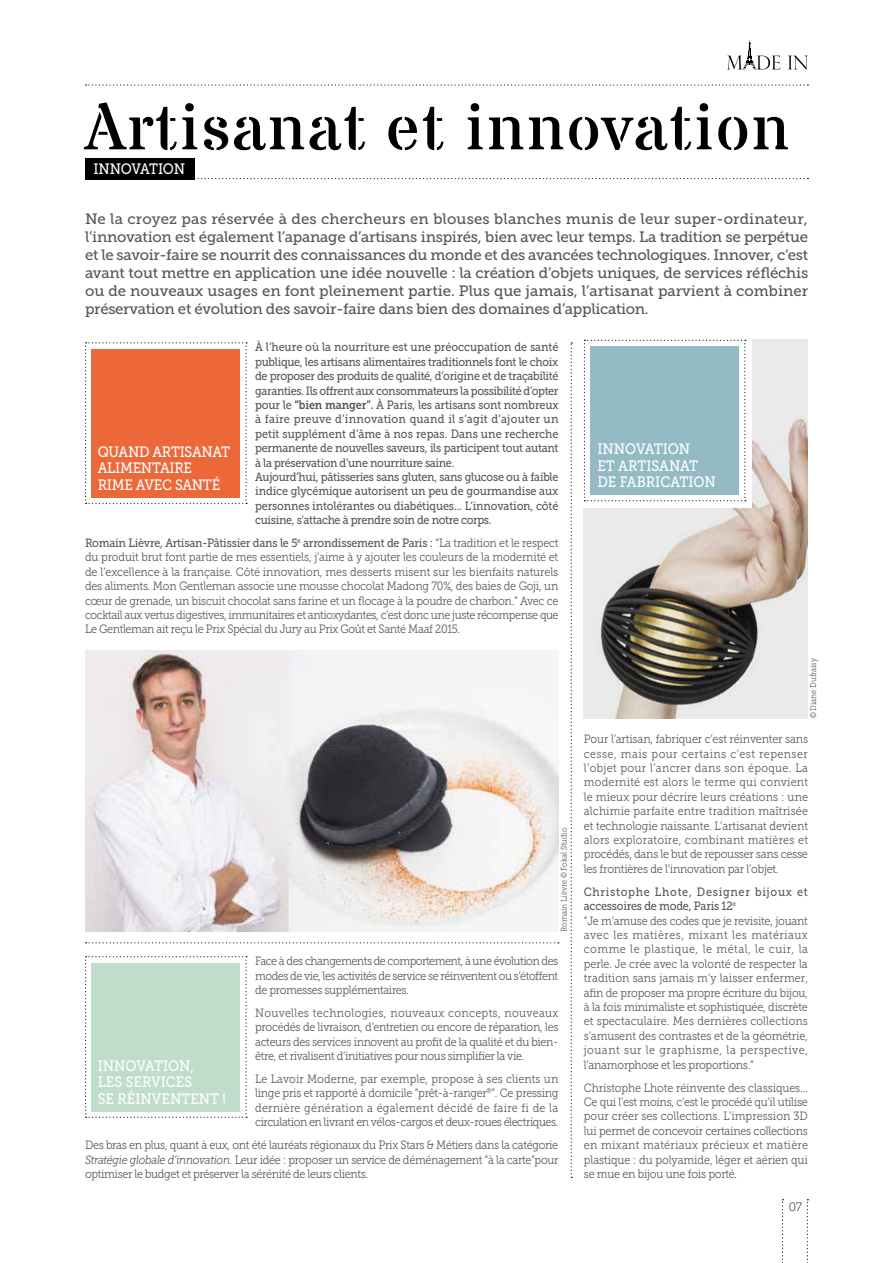
<style>
.page{position:relative;width:893px;height:1263px;background:#fff}
.page>*{position:absolute;margin:0;border:0;box-sizing:border-box;transform-origin:0 0}
.t1{font:66px "Stardos Stencil";letter-spacing:.025em;color:#000}
.t2{font:15px/18px "Museo Slab 500";letter-spacing:-.02em;color:#575756;text-align:justify}
.t3{font:15px/16.5px "Museo Slab 500";letter-spacing:-.01em;color:#fff;scale:.9 1}
.t4{font:12px/14.4px "Museo Slab 300";letter-spacing:-.03em;color:#575756;text-align:justify;scale:.9 1}
.t5{font:12px/14.4px "Museo Slab 500";letter-spacing:-.02em;color:#575756;scale:.9 1}
.t6{font:12px/14.4px "Museo Slab 500";letter-spacing:.065em;color:#575756;scale:.9 1}
.t7{font:12px "Museo Slab 100";color:#000}
.t8{font:8.25px "Museo Slab 300";letter-spacing:-.01em;color:#575756;scale:.9 1}
.s1{font-family:"Museo Slab 700"}
.s2{font-family:"Museo Slab 300"}
.s3{font-style:italic}
</style>
<div class="page">
<svg style="left:782px;top:1199px;width:1px;height:64px"></svg>
<svg style="left:807px;top:1199px;width:1px;height:64px"></svg>
<svg style="left:788px;top:56px;width:19px;height:14px"></svg>
<svg style="left:727px;top:40px;width:53px;height:29px"></svg>
<svg style="left:86px;top:84px;width:722px;height:2px"></svg>
<svg style="left:194px;top:178px;width:614px;height:1px"></svg>
<div style="left:85px;top:158px;width:109px;height:21px;background:#000"></div>
<img style="left:85px;top:651px;width:473px;height:281px">
<svg style="left:85px;top:342px;width:162px;height:162px;background:#eb7b53"></svg>
<svg style="left:85px;top:956px;width:162px;height:162px;background:#c6ded0"></svg>
<svg style="left:571px;top:342px;width:1px;height:836px"></svg>
<svg style="left:86px;top:942px;width:473px;height:1px"></svg>
<img style="left:584px;top:340px;width:224px;height:378px">
<div style="left:582px;top:338px;width:170px;height:170px;background:#fff"></div>
<svg style="left:584px;top:340px;width:162px;height:161px;background:#a0c0c9"></svg>
<h1 class="t1" style="left:85px;top:86px;width:706px">Artisanat et innovation</h1>
<p class="t3" style="left:94px;top:161px;width:103px">INNOVATION</p>
<p class="t2" style="left:85px;top:210px;width:725px">Ne la croyez pas réservée à des chercheurs en blouses blanches munis de leur super-ordinateur, l’innovation est également l’apanage d’artisans inspirés, bien avec leur temps. La tradition se perpétue et le savoir-faire se nourrit des connaissances du monde et des avancées technologiques. Innover, c’est avant tout mettre en application une idée nouvelle : la création d’objets uniques, de services réfléchis ou de nouveaux usages en font pleinement partie. Plus que jamais, l’artisanat parvient à combiner préservation et évolution des savoir-faire dans bien des domaines d’application.</p>
<p class="t5" style="left:255px;top:340px;width:339px">À l’heure où la nourriture est une préoccupation de santé publique, les artisans alimentaires traditionnels font le choix de proposer des produits de qualité, d’origine et de traçabilité garanties. Ils offrent aux consommateurs la possibilité d’opter pour le <span class="s1">“bien manger”.</span> À Paris, les artisans sont nombreux à faire preuve d’innovation quand il s’agit d’ajouter un petit supplément d’âme à nos repas. Dans une recherche permanente de nouvelles saveurs, ils participent tout autant à la préservation d’une nourriture saine.<br>Aujourd’hui, pâtisseries sans gluten, sans glucose ou à faible indice glycémique autorisent un peu de gourmandise aux personnes intolérantes ou diabétiques... L’innovation, côté cuisine, s’attache à prendre soin de notre corps.</p>
<p class="t5" style="left:85px;top:536px;width:528px">Romain Lièvre, Artisan-Pâtissier dans le 5<sup>e</sup> arrondissement de Paris : <span class="s2">“La tradition et le respect</span></p>
<p class="t4" style="left:85px;top:550px;width:528px">du produit brut font partie de mes essentiels, j’aime à y ajouter les couleurs de la modernité et de l’excellence à la française. Côté innovation, mes desserts misent sur les bienfaits naturels des aliments. Mon Gentleman associe une mousse chocolat Madong 70%, des baies de Goji, un cœur de grenade, un biscuit chocolat sans farine et un flocage à la poudre de charbon.” Avec ce cocktail aux vertus digestives, immunitaires et antioxydantes, c’est donc une juste récompense que Le Gentleman ait reçu le Prix Spécial du Jury au Prix Goût et Santé Maaf 2015.</p>
<p class="t3" style="left:98px;top:443px;width:149px">QUAND ARTISANAT<br>ALIMENTAIRE<br>RIME AVEC SANTÉ</p>
<p class="t8" style="left:559px;top:932px;width:117px;rotate:-90deg">Romain Lièvre © Fokal Studio</p>
<p class="t4" style="left:255px;top:954px;width:338px">Face à des changements de comportement, à une évolution des modes de vie, les activités de service se réinventent ou s’étoffent de promesses supplémentaires.</p>
<p class="t4" style="left:255px;top:1006px;width:339px">Nouvelles technologies, nouveaux concepts, nouveaux procédés de livraison, d’entretien ou encore de réparation, les acteurs des services innovent au profit de la qualité et du bien&shy;être, et rivalisent d’initiatives pour nous simplifier la vie.</p>
<p class="t4" style="left:255px;top:1072px;width:339px">Le Lavoir Moderne, par exemple, propose à ses clients un linge pris et rapporté à domicile “prêt-à-ranger<sup>®</sup>”. Ce pressing dernière génération a également décidé de faire fi de la circulation en livrant en vélos-cargos et deux-roues électriques.</p>
<p class="t4" style="left:85px;top:1138px;width:527px">Des bras en plus, quant à eux, ont été lauréats régionaux du Prix Stars &amp; Métiers dans la catégorie <span class="s3">Stratégie globale d’innovation.</span> Leur idée : proposer un service de déménagement “à la carte”pour optimiser le budget et préserver la sérénité de leurs clients.</p>
<p class="t3" style="left:98px;top:1057px;width:144px">INNOVATION,<br>LES SERVICES<br>SE RÉINVENTENT !</p>
<p class="t3" style="left:597px;top:441px;width:133px">INNOVATION<br>ET ARTISANAT<br>DE FABRICATION</p>
<p class="t8" style="left:809px;top:718px;width:68px;rotate:-90deg">© Diane Dufraisy</p>
<p class="t4" style="left:584px;top:732px;width:251px">Pour l’artisan, fabriquer c’est réinventer sans cesse, mais pour certains c’est repenser l’objet pour l’ancrer dans son époque. La modernité est alors le terme qui convient le mieux pour décrire leurs créations : une alchimie parfaite entre tradition maîtrisée et technologie naissante. L’artisanat devient alors exploratoire, combinant matières et procédés, dans le but de repousser sans cesse les frontières de l’innovation par l’objet.</p>
<p class="t6" style="left:584px;top:884px;width:250px">Christophe Lhote, Designer bijoux et accessoires de mode, Paris 12<sup>e</sup></p>
<p class="t4" style="left:584px;top:913px;width:251px">“Je m’amuse des codes que je revisite, jouant avec les matières, mixant les matériaux comme le plastique, le métal, le cuir, la perle. Je crée avec la volonté de respecter la tradition sans jamais m’y laisser enfermer, afin de proposer ma propre écriture du bijou, à la fois minimaliste et sophistiquée, discrète et spectaculaire. Mes dernières collections s’amusent des contrastes et de la géométrie, jouant sur le graphisme, la perspective, l’anamorphose et les proportions.”</p>
<p class="t4" style="left:584px;top:1080px;width:251px">Christophe Lhote réinvente des classiques...<br>Ce qui l’est moins, c’est le procédé qu’il utilise pour créer ses collections. L’impression 3D lui permet de concevoir certaines collections en mixant matériaux précieux et matière plastique : du polyamide, léger et aérien qui se mue en bijou une fois porté.</p>
<p class="t7" style="left:789px;top:1201px;width:15px">07</p>
</div>
